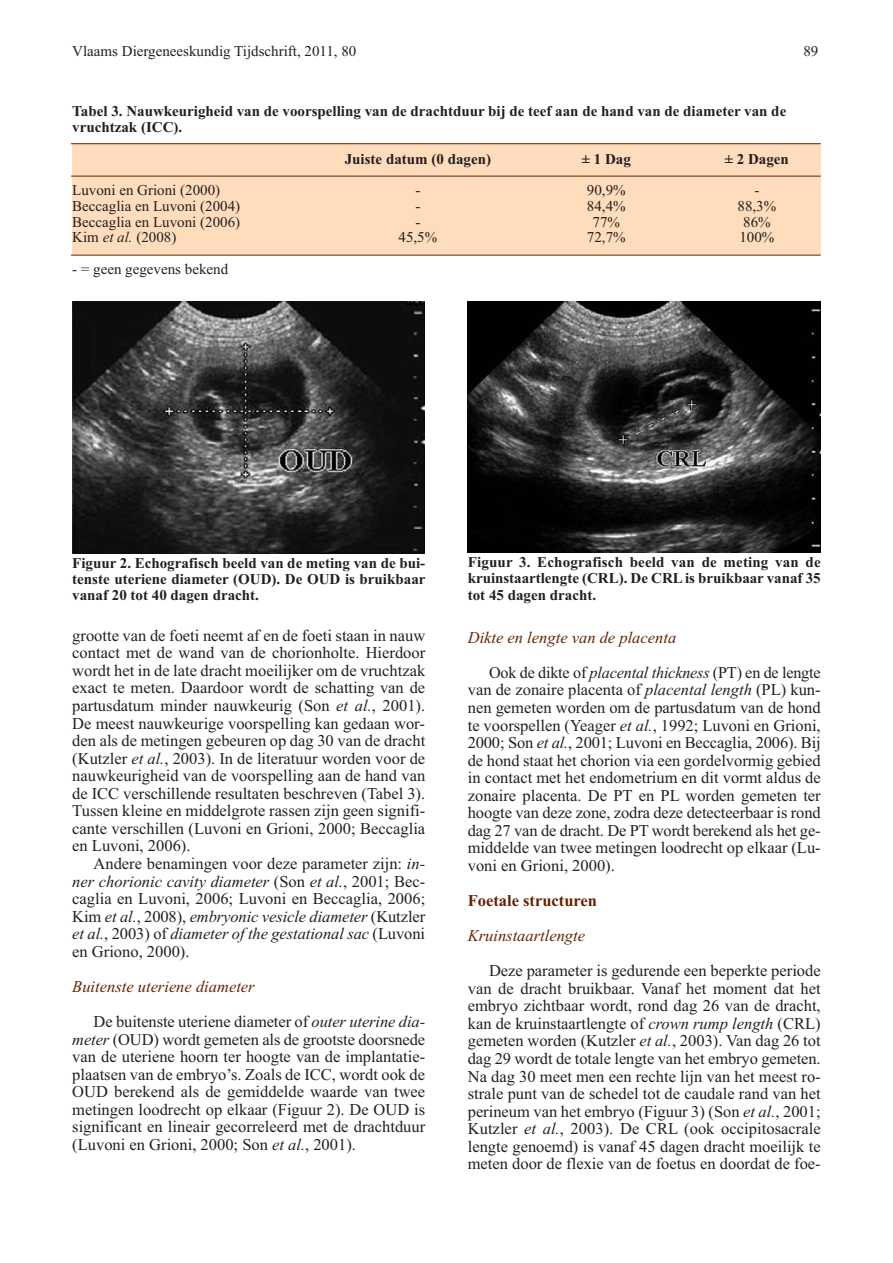
<style>
.page{position:relative;width:893px;height:1263px;background:#fff}
.page>*{position:absolute;margin:0;border:0;box-sizing:border-box;transform-origin:0 0}
.t1{font:16.5px/17.5px "Times New Roman";color:#231f20;text-align:justify}
.t2{font:italic 16.5px/35.1px "Times New Roman";color:#642200}
.t3{font:700 16.5px "Times New Roman";color:#642200}
.t4{font:700 15px/16.2px "Times New Roman";color:#231f20;text-align:justify}
.t5{font:15px "Times New Roman";color:#231f20}
.s1{font-style:italic}
.s2{font-style:italic;color:#642200}
.s3{font-style:normal;color:#231f20}
.s4{color:#231f20}
</style>
<div class="page">
<div style="left:72px;top:143px;width:749px;height:112px;background:#fedcbc"></div>
<hr style="left:71px;top:255px;width:750px;height:1px;background:#642200">
<hr style="left:71px;top:143px;width:750px;height:1px;background:#642200">
<hr style="left:71px;top:176px;width:750px;height:1px;background:#642200">
<img style="left:72px;top:301px;width:353px;height:252px">
<img style="left:468px;top:302px;width:353px;height:251px">
<p class="t5" style="left:72px;top:46px;width:286px">Vlaams Diergeneeskundig Tijdschrift, 2011, 80</p>
<p class="t5" style="left:803px;top:46px;width:16px">89</p>
<p class="t4" style="left:72px;top:105px;width:715px;line-height:15.8px">Tabel 3. Nauwkeurigheid van de voorspelling van de drachtduur bij de teef aan de hand van de diameter van de vruchtzak (ICC).</p>
<p class="t4" style="left:345px;top:152px;width:148px">Juiste datum (0 dagen)</p>
<p class="t4" style="left:582px;top:152px;width:51px">± 1 Dag</p>
<p class="t4" style="left:725px;top:152px;width:66px">± 2 Dagen</p>
<p class="t5" style="left:72px;top:185px;width:149px">Luvoni en Grioni (2000)</p>
<p class="t5" style="left:415px;top:185px;width:6px">-</p>
<p class="t5" style="left:587px;top:185px;width:40px">90,9%</p>
<p class="t5" style="left:754px;top:185px;width:6px">-</p>
<p class="t5" style="left:72px;top:201px;width:169px">Beccaglia en Luvoni (2004)</p>
<p class="t5" style="left:415px;top:201px;width:6px">-</p>
<p class="t5" style="left:587px;top:201px;width:40px">84,4%</p>
<p class="t5" style="left:737px;top:201px;width:40px">88,3%</p>
<p class="t5" style="left:72px;top:216px;width:169px">Beccaglia en Luvoni (2006)</p>
<p class="t5" style="left:415px;top:216px;width:6px">-</p>
<p class="t5" style="left:593px;top:216px;width:29px">77%</p>
<p class="t5" style="left:743px;top:216px;width:29px">86%</p>
<p class="t5" style="left:72px;top:232px;width:106px">Kim <span class="s1">et al.</span> (2008)</p>
<p class="t5" style="left:399px;top:232px;width:40px">45,5%</p>
<p class="t5" style="left:587px;top:232px;width:40px">72,7%</p>
<p class="t5" style="left:739px;top:232px;width:36px">100%</p>
<p class="t5" style="left:72px;top:264px;width:157px">- = geen gegevens bekend</p>
<p class="t4" style="left:72px;top:556px;width:355px">Figuur 2. Echografisch beeld van de meting van de bui&shy;tenste uteriene diameter (OUD). De OUD is bruikbaar vanaf 20 tot 40 dagen dracht.</p>
<p class="t4" style="left:468px;top:556px;width:354px">Figuur 3. Echografisch beeld van de meting van de kruinstaartlengte (CRL). De CRL is bruikbaar vanaf 35 tot 45 dagen dracht.</p>
<p class="t1" style="left:72px;top:628px;width:354px">grootte van de foeti neemt af en de foeti staan in nauw contact met de wand van de chorionholte. Hierdoor wordt het in de late dracht moeilijker om de vruchtzak exact te meten. Daardoor wordt de schatting van de partusdatum minder nauwkeurig (Son <span class="s1">et al.</span>, 2001).<br>De meest nauwkeurige voorspelling kan gedaan wor&shy;den als de metingen gebeuren op dag 30 van de dracht (Kutzler <span class="s1">et al.</span>, 2003). In de literatuur worden voor de nauwkeurigheid van de voorspelling aan de hand van de ICC verschillende resultaten beschreven (Tabel 3).<br>Tussen kleine en middelgrote rassen zijn geen signifi&shy;cante verschillen (Luvoni en Grioni, 2000; Beccaglia en Luvoni, 2006).</p>
<p class="t1" style="left:72px;top:856px;width:354px;text-indent:21px">Andere benamingen voor deze parameter zijn: <span class="s1">in&shy;ner chorionic cavity diameter</span> (Son <span class="s1">et al.</span>, 2001; Bec&shy;caglia en Luvoni, 2006; Luvoni en Beccaglia, 2006; Kim <span class="s1">et al.</span>, 2008), <span class="s1">embryonic vesicle diameter</span> (Kutzler <span class="s1">et al.</span>, 2003) of <span class="s1">diameter of the gestational sac</span> (Luvoni en Griono, 2000).</p>
<p class="t1" style="left:94px;top:970px;width:333px;line-height:35.1px;text-indent:-21px"><span class="s2">Buitenste uteriene diameter<br></span>De buitenste uteriene diameter of <span class="s1">outer uterine dia-</span></p>
<p class="t1" style="left:72px;top:1032px;width:354px"><span class="s1">meter</span> (OUD) wordt gemeten als de grootste doorsnede van de uteriene hoorn ter hoogte van de implantatie&shy;plaatsen van de embryo’s. Zoals de ICC, wordt ook de OUD berekend als de gemiddelde waarde van twee metingen loodrecht op elkaar (Figuur 2). De OUD is significant en lineair gecorreleerd met de drachtduur (Luvoni en Grioni, 2000; Son <span class="s1">et al.</span>, 2001).</p>
<p class="t2" style="left:489px;top:621px;width:333px;text-indent:-21px">Dikte en lengte van de placenta<br><span class="s3">Ook de dikte of</span> <span class="s4">placental thickness</span> <span class="s3">(PT) en de lengte</span></p>
<p class="t1" style="left:468px;top:683px;width:354px">van de zonaire placenta of <span class="s1">placental length</span> (PL) kun&shy;nen gemeten worden om de partusdatum van de hond te voorspellen (Yeager <span class="s1">et al.</span>, 1992; Luvoni en Grioni, 2000; Son <span class="s1">et al.</span>, 2001; Luvoni en Beccaglia, 2006). Bij de hond staat het chorion via een gordelvormig gebied in contact met het endometrium en dit vormt aldus de zonaire placenta. De PT en PL worden gemeten ter hoogte van deze zone, zodra deze detecteerbaar is rond dag 27 van de dracht. De PT wordt berekend als het ge&shy;middelde van twee metingen loodrecht op elkaar (Lu&shy;voni en Grioni, 2000).</p>
<p class="t3" style="left:468px;top:895px;width:131px">Foetale structuren</p>
<p class="t2" style="left:468px;top:920px;width:119px">Kruinstaartlengte</p>
<p class="t1" style="left:468px;top:963px;width:354px;text-indent:21px">Deze parameter is gedurende een beperkte periode van de dracht bruikbaar. Vanaf het moment dat het embryo zichtbaar wordt, rond dag 26 van de dracht, kan de kruinstaartlengte of <span class="s1">crown rump length</span> (CRL) gemeten worden (Kutzler <span class="s1">et al.</span>, 2003). Van dag 26 tot dag 29 wordt de totale lengte van het embryo gemeten.<br>Na dag 30 meet men een rechte lijn van het meest ro&shy;strale punt van de schedel tot de caudale rand van het perineum van het embryo (Figuur 3) (Son <span class="s1">et al.</span>, 2001; Kutzler <span class="s1">et al.</span>, 2003). De CRL (ook occipitosacrale lengte genoemd) is vanaf 45 dagen dracht moeilijk te meten door de flexie van de foetus en doordat de foe-</p>
</div>
